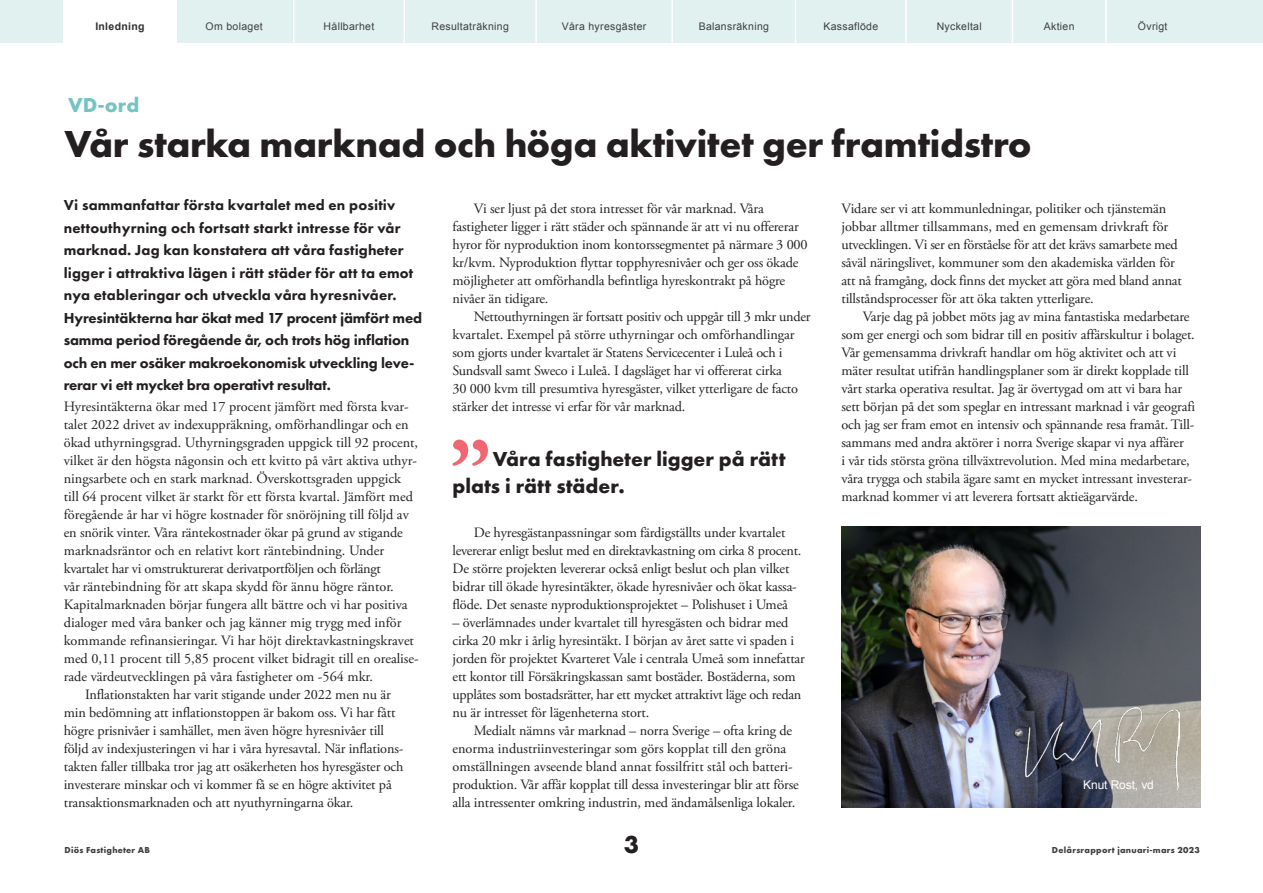
<style>
.page{position:relative;width:1263px;height:893px;background:#fff}
.page>*{position:absolute;margin:0;border:0;box-sizing:border-box;transform-origin:0 0}
.t1{font:700 39px "Futura PT";letter-spacing:-.01em;color:#231f20}
.t2{font:700 25.5px "Futura PT";color:#231f20}
.t3{font:700 21px/27px "Futura PT";color:#231f20}
.t4{font:700 21px "Futura PT";color:#75c4c3}
.t5{font:800 15px/22.5px "Futura PT";letter-spacing:.01em;color:#231f20}
.t6{font:14.25px/18px "Adobe Garamond Pro";letter-spacing:-.01em;color:#231f20}
.t7{font:12px "Arial";letter-spacing:-.01em;color:#fff}
.t8{font:10.5px "Arial";letter-spacing:.03em;color:#3e3e3f}
.t9{font:700 10.5px "Arial";letter-spacing:.03em;color:#312f30}
.t10{font:700 9px "Futura PT";letter-spacing:.03em;color:#3e3e3f}
</style>
<div class="page">
<div style="left:0;top:0;width:1263px;height:43px;background:#e1f1f0"></div>
<hr style="left:293px;top:0;width:1px;height:43px;background:#fff">
<hr style="left:403px;top:0;width:2px;height:43px;background:#fff">
<hr style="left:535px;top:0;width:2px;height:43px;background:#fff">
<hr style="left:671px;top:0;width:2px;height:43px;background:#fff">
<hr style="left:795px;top:0;width:1px;height:43px;background:#fff">
<hr style="left:905px;top:0;width:2px;height:43px;background:#fff">
<hr style="left:1012px;top:0;width:1px;height:43px;background:#fff">
<hr style="left:1105px;top:0;width:2px;height:43px;background:#fff">
<img style="left:841px;top:526px;width:359px;height:282px">
<img style="left:1025px;top:707px;width:155px;height:82px">
<svg style="left:452px;top:440px;width:36px;height:26px"></svg>
<div style="left:63px;top:0;width:113px;height:43px;background:#fff"></div>
<p class="t8" style="left:97px;top:19px;width:11px">In</p>
<p class="t8" style="left:130px;top:19px;width:13px">ng</p>
<p class="t8" style="left:206px;top:19px;width:59px">Om bolaget</p>
<p class="t8" style="left:324px;top:19px;width:52px">Hållbarhet</p>
<p class="t8" style="left:431px;top:19px;width:79px">Resultaträkning</p>
<p class="t8" style="left:562px;top:19px;width:86px">Våra hyresgäster</p>
<p class="t8" style="left:699px;top:19px;width:72px">Balansräkning</p>
<p class="t8" style="left:823px;top:19px;width:56px">Kassaflöde</p>
<p class="t8" style="left:937px;top:19px;width:47px">Nyckeltal</p>
<p class="t8" style="left:1044px;top:19px;width:32px">Aktien</p>
<p class="t8" style="left:1138px;top:19px;width:31px">Övrigt</p>
<p class="t9" style="left:95px;top:19px;width:51px">Inledning</p>
<h3 class="t4" style="left:68px;top:91px;width:73px">VD-ord</h3>
<h1 class="t1" style="left:65px;top:119px;width:968px">Vår starka marknad och höga aktivitet ger framtidstro</h1>
<p class="t6" style="left:452px;top:200px;width:357px;text-indent:21px">Vi ser ljust på det stora intresset för vår marknad. Våra fastigheter ligger i rätt städer och spännande är att vi nu offererar hyror för nyproduktion inom kontorssegmentet på närmare 3 000 kr/kvm. Nyproduktion flyttar topphyresnivåer och ger oss ökade möjligheter att omförhandla befintliga hyreskontrakt på högre nivåer än tidigare.</p>
<p class="t6" style="left:452px;top:308px;width:359px;text-indent:21px">Nettouthyrningen är fortsatt positiv och uppgår till 3 mkr under kvartalet. Exempel på större uthyrningar och omförhandlingar som gjorts under kvartalet är Statens Servicecenter i Luleå och i Sundsvall samt Sweco i Luleå. I dagsläget har vi offererat cirka<br>30 000 kvm till presumtiva hyresgäster, vilket ytterligare de facto stärker det intresse vi erfar för vår marknad.</p>
<p class="t5" style="left:64px;top:194px;width:360px">Vi sammanfattar första kvartalet med en positiv nettouthyrning och fortsatt starkt intresse för vår marknad. Jag kan konstatera att våra fastigheter ligger i attraktiva lägen i rätt städer för att ta emot nya etableringar och utveckla våra hyresnivåer.<br>Hyresintäkterna har ökat med 17 procent jämfört med samma period föregående år, och trots hög inflation och en mer osäker makroekonomisk utveckling leve&shy;rerar vi ett mycket bra operativt resultat.</p>
<p class="t6" style="left:64px;top:398px;width:346px">Hyresintäkterna ökar med 17 procent jämfört med första kvar-</p>
<p class="t6" style="left:64px;top:416px;width:346px">talet 2022 drivet av indexuppräkning, omförhandlingar och en</p>
<p class="t6" style="left:64px;top:434px;width:356px">ökad uthyrningsgrad. Uthyrningsgraden uppgick till 92 procent,</p>
<p class="t6" style="left:64px;top:452px;width:355px">vilket är den högsta någonsin och ett kvitto på vårt aktiva uthyr-</p>
<p class="t6" style="left:64px;top:470px;width:339px">ningsarbete och en stark marknad. Överskottsgraden uppgick</p>
<p class="t6" style="left:64px;top:488px;width:351px">till 64 procent vilket är starkt för ett första kvartal. Jämfört med</p>
<p class="t6" style="left:64px;top:506px;width:347px">föregående år har vi högre kostnader för snöröjning till följd av</p>
<p class="t6" style="left:64px;top:524px;width:340px">en snörik vinter. Våra räntekostnader ökar på grund av stigande</p>
<p class="t6" style="left:64px;top:542px;width:322px">marknadsräntor och en relativt kort räntebindning. Under</p>
<p class="t6" style="left:64px;top:560px;width:319px">kvartalet har vi omstrukturerat derivatportföljen och förlängt</p>
<p class="t6" style="left:64px;top:578px;width:331px">vår räntebindning för att skapa skydd för ännu högre räntor.</p>
<p class="t6" style="left:64px;top:596px;width:345px">Kapitalmarknaden börjar fungera allt bättre och vi har positiva</p>
<p class="t6" style="left:64px;top:614px;width:339px">dialoger med våra banker och jag känner mig trygg med inför</p>
<p class="t6" style="left:64px;top:632px;width:352px">kommande refinansieringar. Vi har höjt direktavkastningskravet</p>
<p class="t6" style="left:64px;top:650px;width:356px">med 0,11 procent till 5,85 procent vilket bidragit till en orealise-</p>
<p class="t6" style="left:64px;top:668px;width:311px">rade värdeutvecklingen på våra fastigheter om -564 mkr.</p>
<p class="t6" style="left:85px;top:686px;width:307px">Inflationstakten har varit stigande under 2022 men nu är</p>
<p class="t6" style="left:64px;top:704px;width:333px">min bedömning att inflationstoppen är bakom oss. Vi har fått</p>
<p class="t6" style="left:64px;top:722px;width:322px">högre prisnivåer i samhället, men även högre hyresnivåer till</p>
<p class="t6" style="left:64px;top:740px;width:341px">följd av indexjusteringen vi har i våra hyresavtal. När inflations-</p>
<p class="t6" style="left:64px;top:758px;width:341px">takten faller tillbaka tror jag att osäkerheten hos hyresgäster och</p>
<p class="t6" style="left:64px;top:776px;width:329px">investerare minskar och vi kommer få se en högre aktivitet på</p>
<p class="t6" style="left:64px;top:794px;width:291px">transaktionsmarknaden och att nyuthyrningarna ökar.</p>
<p class="t6" style="left:841px;top:200px;width:342px">Vidare ser vi att kommunledningar, politiker och tjänstemän jobbar alltmer tillsammans, med en gemensam drivkraft för utvecklingen. Vi ser en förståelse för att det krävs samarbete med såväl näringslivet, kommuner som den akademiska världen för att nå framgång, dock finns det mycket att göra med bland annat tillståndsprocesser för att öka takten ytterligare.</p>
<p class="t6" style="left:841px;top:308px;width:355px;text-indent:21px">Varje dag på jobbet möts jag av mina fantastiska medarbetare som ger energi och som bidrar till en positiv affärskultur i bolaget.<br>Vår gemensamma drivkraft handlar om hög aktivitet och att vi mäter resultat utifrån handlingsplaner som är direkt kopplade till vårt starka operativa resultat. Jag är övertygad om att vi bara har sett början på det som speglar en intressant marknad i vår geografi och jag ser fram emot en intensiv och spännande resa framåt. Till&shy;sammans med andra aktörer i norra Sverige skapar vi nya affärer<br>i vår tids största gröna tillväxtrevolution. Med mina medarbetare, våra trygga och stabila ägare samt en mycket intressant investerar&shy;marknad kommer vi att leverera fortsatt aktieägarvärde.</p>
<h3 class="t3" style="left:452px;top:445px;width:334px;text-indent:40px">Våra fastigheter ligger på rätt plats i rätt städer.</h3>
<p class="t6" style="left:452px;top:524px;width:350px;text-indent:21px">De hyresgästanpassningar som färdigställts under kvartalet levererar enligt beslut med en direktavkastning om cirka 8 procent.<br>De större projekten levererar också enligt beslut och plan vilket bidrar till ökade hyresintäkter, ökade hyresnivåer och ökat kassa&shy;flöde. Det senaste nyproduktionsprojektet – Polishuset i Umeå</p>
<p class="t6" style="left:452px;top:614px;width:354px">– överlämnades under kvartalet till hyresgästen och bidrar med cirka 20 mkr i årlig hyresintäkt. I början av året satte vi spaden i jorden för projektet Kvarteret Vale i centrala Umeå som innefattar ett kontor till Försäkringskassan samt bostäder. Bostäderna, som upplåtes som bostadsrätter, har ett mycket attraktivt läge och redan nu är intresset för lägenheterna stort.</p>
<p class="t6" style="left:452px;top:722px;width:348px;text-indent:21px">Medialt nämns vår marknad – norra Sverige – ofta kring de enorma industriinvesteringar som görs kopplat till den gröna omställningen avseende bland annat fossilfritt stål och batteri&shy;produktion. Vår affär kopplat till dessa investeringar blir att förse alla intressenter omkring industrin, med ändamålsenliga lokaler.</p>
<p class="t7" style="left:1083px;top:777px;width:72px">Knut Rost, vd</p>
<p class="t10" style="left:64px;top:844px;width:87px">Diös Fastigheter AB</p>
<h2 class="t2" style="left:624px;top:828px;width:17px">3</h2>
<p class="t10" style="left:1052px;top:844px;width:149px">Delårsrapport januari-mars 2023</p>
</div>
